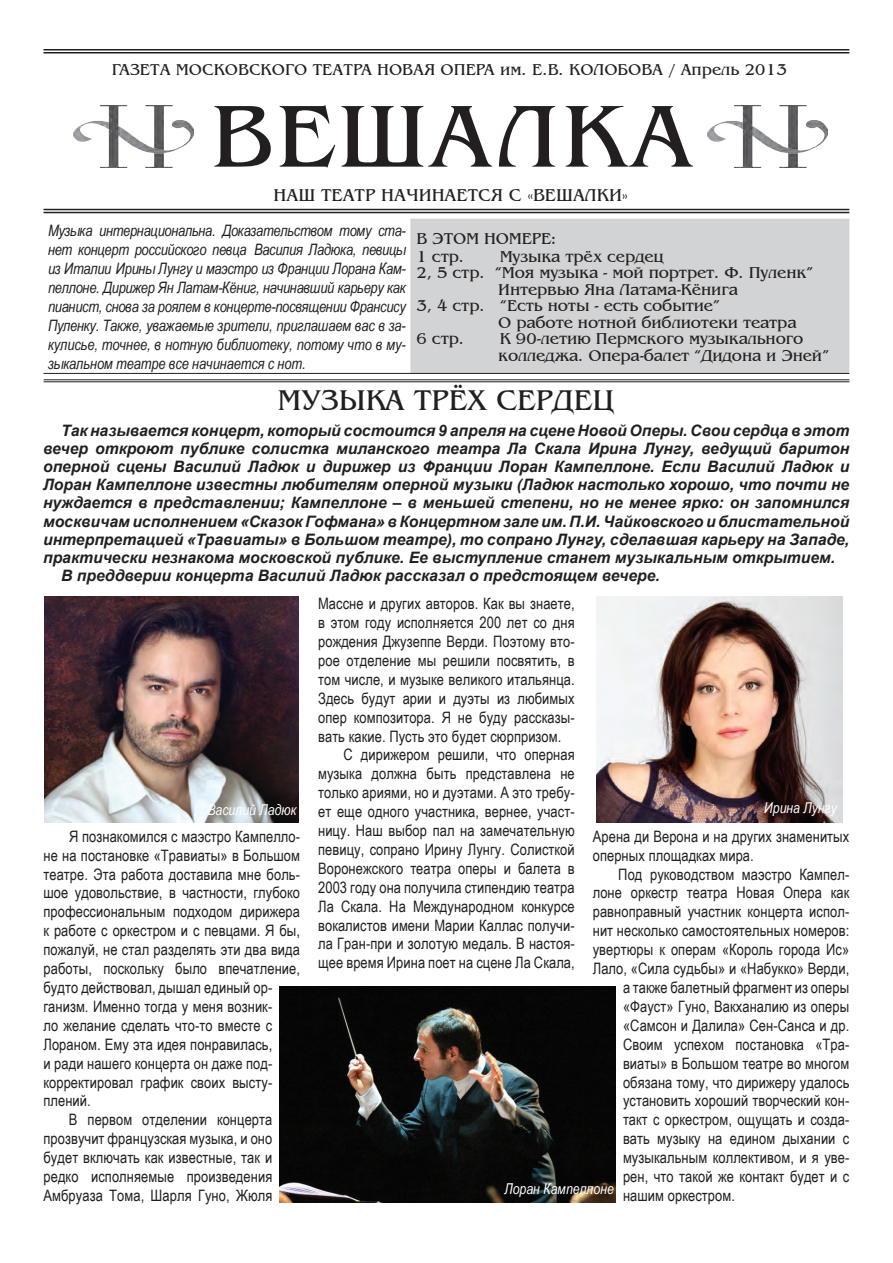
<style>
.page{position:relative;width:893px;height:1263px;background:#fff}
.page>*{position:absolute;margin:0;border:0;box-sizing:border-box;transform-origin:0 0}
.t1{font:92.1px "AG Bengaly";letter-spacing:.035em;color:#231f20}
.Заголовок_статьи{font:30px "AG Bengaly";color:#231f20}
.t2{font:18px "AG Bengaly";color:#231f20}
.В_этом_номере{font:16.5px/16.5px "AG Bengaly";letter-spacing:-.01em;color:#231f20}
.Текст_статьи{font:15.75px/18.9px "Arial Narrow";letter-spacing:.005em;color:#231f20;text-align:justify}
.Вводный_текст_к_стат{font:italic 700 15.75px/18.1px "Arial";color:#231f20;text-align:justify}
.t3{font:italic 15.75px/18.9px "Arial Narrow";letter-spacing:-.01em;color:#231f20;text-align:justify}
.t4{font:italic 15px "Arial Narrow";color:#fff}
</style>
<div class="page">
<hr style="left:44px;top:49px;width:805px;height:1px;background:#231f20">
<hr style="left:44px;top:52px;width:805px;height:2px;background:#231f20">
<hr style="left:44px;top:209px;width:805px;height:1px;background:#231f20">
<hr style="left:44px;top:212px;width:805px;height:1px;background:#231f20">
<div style="left:411px;top:219px;width:438px;height:154px;background:#d1d3d4"></div>
<div style="left:410px;top:219px;width:439px;height:155px;border:2px solid #d1d2d4"></div>
<hr style="left:44px;top:373px;width:805px;height:1px;background:#231f20">
<img style="left:73px;top:105px;width:120px;height:62px">
<img style="left:708px;top:105px;width:120px;height:62px">
<hr style="left:44px;top:379px;width:805px;height:1px;background:#231f20">
<hr style="left:44px;top:381px;width:805px;height:1px;background:#231f20">
<img style="left:45px;top:597px;width:253px;height:226px">
<img style="left:596px;top:597px;width:247px;height:226px">
<img style="left:280px;top:986px;width:335px;height:216px">
<p class="В_этом_номере" style="left:112px;top:62px;width:677px">ГАЗЕТА МОСКОВСКОГО ТЕАТРА НОВАЯ ОПЕРА им. Е.В. КОЛОБОВА / Апрель 2013</p>
<p class="t1" style="left:211px;top:88px;width:483px">ВЕШАЛКА</p>
<p class="t2" style="left:274px;top:185px;width:356px">НАШ ТЕАТР НАЧИНАЕТСЯ С «ВЕШАЛКИ»</p>
<p class="t3" style="left:48px;top:221px;width:359px">Музыка интернациональна. Доказательством тому ста&shy;нет концерт российского певца Василия Ладюка, певицы из Италии Ирины Лунгу и маэстро из Франции Лорана Кам&shy;пеллоне. Дирижер Ян Латам-Кёниг, начинавший карьеру как пианист, снова за роялем в концерте-посвящении Франсису Пуленку. Также, уважаемые зрители, приглашаем вас в за&shy;кулисье, точнее, в нотную библиотеку, потому что в му&shy;зыкальном театре все начинается с нот.</p>
<p class="В_этом_номере" style="left:416px;top:230px;width:142px">В ЭТОМ НОМЕРЕ:</p>
<p class="В_этом_номере" style="left:416px;top:248px;width:49px">1 стр.</p>
<p class="В_этом_номере" style="left:500px;top:248px;width:166px">Музыка трёх сердец</p>
<p class="В_этом_номере" style="left:416px;top:265px;width:398px">2, 5 стр. “Моя музыка - мой портрет. Ф. Пуленк”</p>
<p class="В_этом_номере" style="left:416px;top:281px;width:323px;text-indent:82px">Интервью Яна Латама-Кёнига<br>3, 4 стр. “Есть ноты - есть событие”</p>
<p class="В_этом_номере" style="left:498px;top:314px;width:300px">О работе нотной библиотеки театра</p>
<p class="В_этом_номере" style="left:416px;top:331px;width:49px">6 стр.</p>
<p class="В_этом_номере" style="left:500px;top:331px;width:305px">К 90-летию Пермского музыкального</p>
<p class="В_этом_номере" style="left:498px;top:347px;width:332px">колледжа. Опера-балет “Дидона и Эней”</p>
<p class="Заголовок_статьи" style="left:277px;top:385px;width:338px">МУЗЫКА ТРЁХ СЕРДЕЦ</p>
<p class="Вводный_текст_к_стат" style="left:43px;top:422px;width:808px;text-indent:18px">Так называется концерт, который состоится 9 апреля на сцене Новой Оперы. Cвои сердца в этот вечер откроют публике солистка миланского театра Ла Скала Ирина Лунгу, ведущий баритон оперной сцены Василий Ладюк и дирижер из Франции Лоран Кампеллоне. Если Василий Ладюк и Лоран Кампеллоне известны любителям оперной музыки (Ладюк настолько хорошо, что почти не нуждается в представлении; Кампеллоне – в меньшей степени, но не менее ярко: он запомнился москвичам исполнением «Сказок Гофмана» в Концертном зале им. П.И. Чайковского и блистательной интерпретацией «Травиаты» в Большом театре), то сопрано Лунгу, сделавшая карьеру на Западе, практически незнакома московской публике. Ее выступление станет музыкальным открытием.</p>
<p class="Вводный_текст_к_стат" style="left:61px;top:567px;width:600px">В преддверии концерта Василий Ладюк рассказал о предстоящем вечере.</p>
<p class="Текст_статьи" style="left:318px;top:594px;width:258px">Массне и других авторов. Как вы знаете, в этом году исполняется 200 лет со дня рождения Джузеппе Верди. Поэтому вто&shy;рое отделение мы решили посвятить, в том числе, и музыке великого итальянца.<br>Здесь будут арии и дуэты из любимых опер композитора. Я не буду рассказы&shy;вать какие. Пусть это будет сюрпризом.</p>
<p class="Текст_статьи" style="left:318px;top:745px;width:258px;text-indent:25px">С дирижером решили, что оперная музыка должна быть представлена не только ариями, но и дуэтами. А это требу&shy;ет еще одного участника, вернее, участ&shy;ницу. Наш выбор пал на замечательную певицу, сопрано Ирину Лунгу. Солисткой Воронежского театра оперы и балета в 2003 году она получила стипендию театра Ла Скала. На Международном конкурсе вокалистов имени Марии Каллас получи&shy;ла Гран-при и золотую медаль. В настоя&shy;щее время Ирина поет на сцене Ла Скала,</p>
<p class="t4" style="left:207px;top:799px;width:91px">Василий Ладюк</p>
<p class="t4" style="left:764px;top:797px;width:75px">Ирина Лунгу</p>
<p class="Текст_статьи" style="left:43px;top:826px;width:258px;text-align:left;text-indent:26px">Я познакомился с маэстро Кампелло&shy;не на постановке «Травиаты» в Большом театре. Эта работа доставила мне боль&shy;шое удовольствие, в частности, глубоко профессиональным подходом дирижера к работе с оркестром и с певцами. Я бы, пожалуй, не стал разделять эти два вида работы, поскольку было впечатление, будто действовал, дышал единый ор&shy;ганизм. Именно тогда у меня возник-<br>ло желание сделать что-то вместе с Лораном. Ему эта идея понравилась,<br>и ради нашего концерта он даже под&shy;корректировал график своих высту&shy;плений.</p>
<p class="Текст_статьи" style="left:43px;top:1110px;width:230px;text-indent:25px">В первом отделении концерта прозвучит французская музыка, и оно будет включать как известные, так и редко исполняемые произведения Амбруаза Тома, Шарля Гуно, Жюля</p>
<p class="Текст_статьи" style="left:593px;top:826px;width:258px">Арена ди Верона и на других знаменитых оперных площадках мира.</p>
<p class="Текст_статьи" style="left:618px;top:864px;width:233px">Под руководством маэстро Кампел-</p>
<p class="Текст_статьи" style="left:593px;top:883px;width:258px">лоне оркестр театра Новая Опера как</p>
<p class="Текст_статьи" style="left:593px;top:902px;width:258px">равноправный участник концерта испол-</p>
<p class="Текст_статьи" style="left:593px;top:921px;width:258px">нит несколько самостоятельных номеров:</p>
<p class="Текст_статьи" style="left:593px;top:939px;width:258px">увертюры к операм «Король города Ис»</p>
<p class="Текст_статьи" style="left:593px;top:958px;width:258px">Лало, «Сила судьбы» и «Набукко» Верди,</p>
<p class="Текст_статьи" style="left:623px;top:977px;width:228px">а также балетный фрагмент из оперы</p>
<p class="Текст_статьи" style="left:623px;top:996px;width:228px">«Фауст» Гуно, Вакханалию из оперы</p>
<p class="Текст_статьи" style="left:623px;top:1015px;width:228px">«Самсон и Далила» Сен-Санса и др.</p>
<p class="Текст_статьи" style="left:623px;top:1034px;width:228px">Своим успехом постановка «Тра-</p>
<p class="Текст_статьи" style="left:623px;top:1053px;width:228px">виаты» в Большом театре во многом</p>
<p class="Текст_статьи" style="left:623px;top:1072px;width:228px">обязана тому, что дирижеру удалось</p>
<p class="Текст_статьи" style="left:623px;top:1091px;width:228px">установить хороший творческий кон-</p>
<p class="Текст_статьи" style="left:623px;top:1110px;width:228px">такт с оркестром, ощущать и созда-</p>
<p class="Текст_статьи" style="left:623px;top:1128px;width:228px">вать музыку на едином дыхании с</p>
<p class="Текст_статьи" style="left:623px;top:1147px;width:228px">музыкальным коллективом, и я уве-</p>
<p class="Текст_статьи" style="left:623px;top:1166px;width:228px">рен, что такой же контакт будет и с</p>
<p class="Текст_статьи" style="left:623px;top:1185px;width:113px">нашим оркестром.</p>
<p class="t4" style="left:504px;top:1178px;width:111px">Лоран Кампеллоне</p>
</div>
